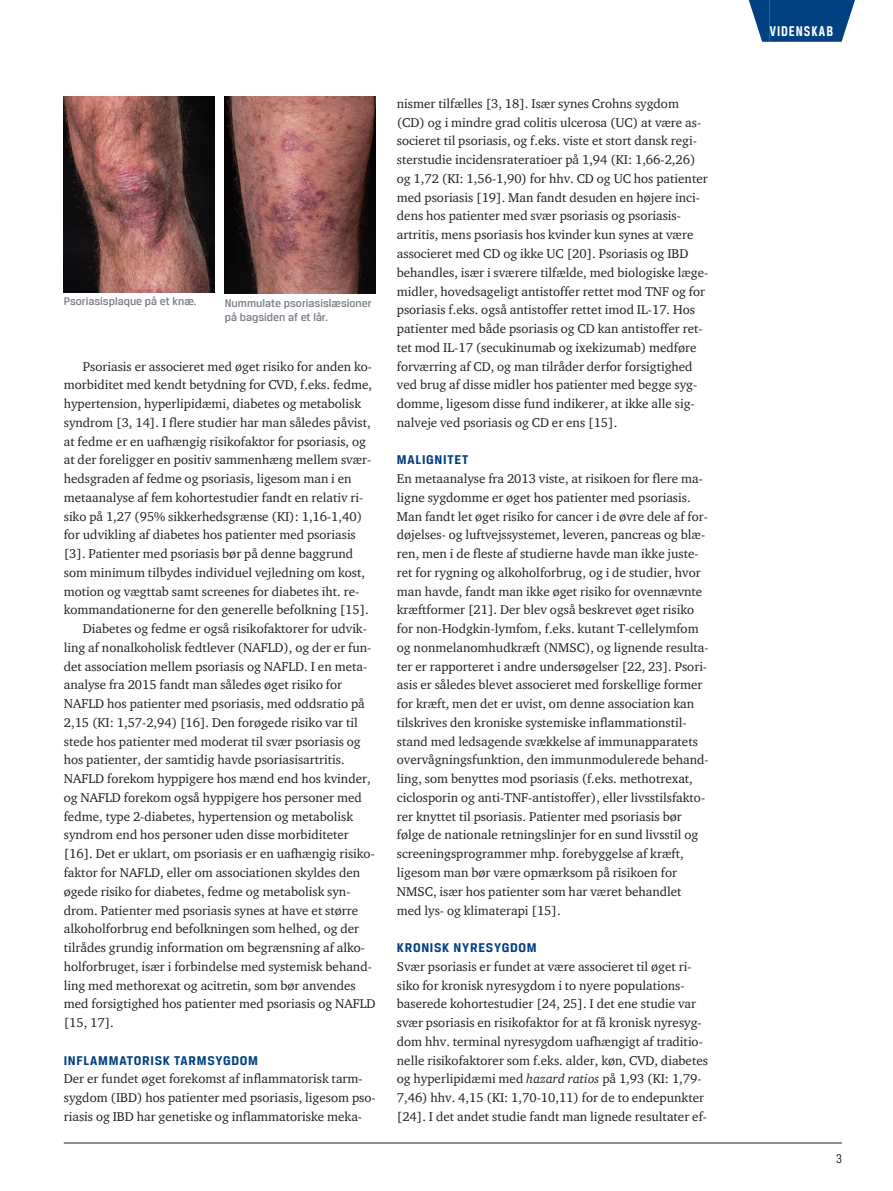
<style>
.page{position:relative;width:893px;height:1191px;background:#fff}
.page>*{position:absolute;margin:0;border:0;box-sizing:border-box;transform-origin:0 0}
.t1{font:700 15px "Breuer Condensed";letter-spacing:.065em;color:#fff}
.VP_Mellemrubrik_1__b{font:700 13.5px "Breuer Text";letter-spacing:.05em;color:#014081}
.Pagina{font:13.5px "Breuer Condensed";color:#231f20}
.VP_Brødtekst_u_indry{font:13.05px/18.8px "ITC Charter Com";color:#231f20}
.VP_Brødtekst_m_indry{font:13.05px/18.8px "ITC Charter Com";color:#231f20}
.Billedtekst_1{font:500 11.7px/14.2px "Breuer Text";color:#7d7e88}
.s1{font-style:italic}
</style>
<div class="page">
<hr style="left:64px;top:1142px;width:778px;height:1px;background:#231f20">
<div style="left:770px;top:0;width:64px;height:42px;background:#014081"></div>
<svg style="left:749px;top:0;width:21px;height:42px"></svg>
<svg style="left:834px;top:0;width:21px;height:42px"></svg>
<img style="left:225px;top:97px;width:151px;height:196px">
<img style="left:64px;top:97px;width:151px;height:196px">
<p class="Billedtekst_1" style="left:64px;top:294px;width:134px">Psoriasisplaque på et knæ.</p>
<p class="Billedtekst_1" style="left:225px;top:295px;width:148px">Nummulate psoriasislæsioner på bagsiden af et lår.</p>
<p class="VP_Brødtekst_m_indry" style="left:64px;top:356px;width:310px;text-indent:19px">Psoriasis er associeret med øget risiko for anden ko&shy;morbiditet med kendt betydning for CVD, f.eks. fedme, hypertension, hyperlipidæmi, diabetes og metabolisk syndrom [3, 14]. I flere studier har man således påvist, at fedme er en uafhængig risikofaktor for psoriasis, og at der foreligger en positiv sammenhæng mellem svær&shy;hedsgraden af fedme og psoriasis, ligesom man i en metaanalyse af fem kohortestudier fandt en relativ ri&shy;siko på 1,27 (95% sikkerhedsgrænse (KI): 1,16-1,40) for udvikling af diabetes hos patienter med psoriasis [3]. Patienter med psoriasis bør på denne baggrund som minimum tilbydes individuel vejledning om kost, motion og vægttab samt screenes for diabetes iht. re&shy;kommandationerne for den generelle befolkning [15].</p>
<p class="VP_Brødtekst_m_indry" style="left:64px;top:619px;width:313px;text-indent:19px">Diabetes og fedme er også risikofaktorer for udvik&shy;ling af nonalkoholisk fedtlever (NAFLD), og der er fun&shy;det association mellem psoriasis og NAFLD. I en meta&shy;analyse fra 2015 fandt man således øget risiko for NAFLD hos patienter med psoriasis, med oddsratio på 2,15 (KI: 1,57-2,94) [16]. Den forøgede risiko var til stede hos patienter med moderat til svær psoriasis og hos patienter, der samtidig havde psoriasisartritis.<br>NAFLD forekom hyppigere hos mænd end hos kvinder, og NAFLD forekom også hyppigere hos personer med fedme, type 2-diabetes, hypertension og metabolisk syndrom end hos personer uden disse morbiditeter [16]. Det er uklart, om psoriasis er en uafhængig risiko&shy;faktor for NAFLD, eller om associationen skyldes den øgede risiko for diabetes, fedme og metabolisk syn&shy;drom. Patienter med psoriasis synes at have et større alkoholforbrug end befolkningen som helhed, og der tilrådes grundig information om begrænsning af alko&shy;holforbruget, især i forbindelse med systemisk behand&shy;ling med methorexat og acitretin, som bør anvendes med forsigtighed hos patienter med psoriasis og NAFLD [15, 17].</p>
<p class="VP_Mellemrubrik_1__b" style="left:64px;top:1052px;width:196px">INFLAMMATORISK TARMSYGDOM</p>
<p class="VP_Brødtekst_u_indry" style="left:64px;top:1069px;width:313px">Der er fundet øget forekomst af inflammatorisk tarm&shy;sygdom (IBD) hos patienter med psoriasis, ligesom pso&shy;riasis og IBD har genetiske og inflammatoriske meka-</p>
<p class="VP_Brødtekst_u_indry" style="left:397px;top:94px;width:313px">nismer tilfælles [3, 18]. Især synes Crohns sygdom (CD) og i mindre grad colitis ulcerosa (UC) at være as&shy;socieret til psoriasis, og f.eks. viste et stort dansk regi&shy;sterstudie incidensrateratioer på 1,94 (KI: 1,66-2,26) og 1,72 (KI: 1,56-1,90) for hhv. CD og UC hos patienter med psoriasis [19]. Man fandt desuden en højere inci&shy;dens hos patienter med svær psoriasis og psoriasis&shy;artritis, mens psoriasis hos kvinder kun synes at være associeret med CD og ikke UC [20]. Psoriasis og IBD behandles, især i sværere tilfælde, med biologiske læge&shy;midler, hovedsageligt antistoffer rettet mod TNF og for psoriasis f.eks. også antistoffer rettet imod IL-17. Hos patienter med både psoriasis og CD kan antistoffer ret&shy;tet mod IL-17 (secukinumab og ixekizumab) medføre forværring af CD, og man tilråder derfor forsigtighed ved brug af disse midler hos patienter med begge syg&shy;domme, ligesom disse fund indikerer, at ikke alle sig&shy;nalveje ved psoriasis og CD er ens [15].</p>
<p class="VP_Mellemrubrik_1__b" style="left:397px;top:452px;width:73px">MALIGNITET</p>
<p class="VP_Brødtekst_u_indry" style="left:397px;top:469px;width:313px">En metaanalyse fra 2013 viste, at risikoen for flere ma&shy;ligne sygdomme er øget hos patienter med psoriasis.<br>Man fandt let øget risiko for cancer i de øvre dele af for&shy;døjelses- og luftvejssystemet, leveren, pancreas og blæ&shy;ren, men i de fleste af studierne havde man ikke juste&shy;ret for rygning og alkoholforbrug, og i de studier, hvor man havde, fandt man ikke øget risiko for ovennævnte kræftformer [21]. Der blev også beskrevet øget risiko for non-Hodgkin-lymfom, f.eks. kutant T-cellelymfom og nonmelanomhudkræft (NMSC), og lignende resulta&shy;ter er rapporteret i andre undersøgelser [22, 23]. Psori&shy;asis er således blevet associeret med forskellige former for kræft, men det er uvist, om denne association kan tilskrives den kroniske systemiske inflammationstil&shy;stand med ledsagende svækkelse af immunapparatets overvågningsfunktion, den immunmodulerede behand&shy;ling, som benyttes mod psoriasis (f.eks. methotrexat, ciclosporin og anti-TNF-antistoffer), eller livsstilsfakto&shy;rer knyttet til psoriasis. Patienter med psoriasis bør følge de nationale retningslinjer for en sund livsstil og screeningsprogrammer mhp. forebyggelse af kræft, ligesom man bør være opmærksom på risikoen for NMSC, især hos patienter som har været behandlet med lys- og klimaterapi [15].</p>
<p class="VP_Mellemrubrik_1__b" style="left:397px;top:940px;width:141px">KRONISK NYRESYGDOM</p>
<p class="VP_Brødtekst_u_indry" style="left:397px;top:956px;width:313px">Svær psoriasis er fundet at være associeret til øget ri&shy;siko for kronisk nyresygdom i to nyere populations&shy;baserede kohortestudier [24, 25]. I det ene studie var svær psoriasis en risikofaktor for at få kronisk nyresyg&shy;dom hhv. terminal nyresygdom uafhængigt af traditio&shy;nelle risikofaktorer som f.eks. alder, køn, CVD, diabetes og hyperlipidæmi med <span class="s1">hazard ratios</span> på 1,93 (KI: 1,79- 7,46) hhv. 4,15 (KI: 1,70-10,11) for de to endepunkter [24]. I det andet studie fandt man lignede resultater ef-</p>
<p class="t1" style="left:770px;top:23px;width:65px">VIDENSKAB</p>
<p class="Pagina" style="left:836px;top:1150px;width:7px">3</p>
</div>
